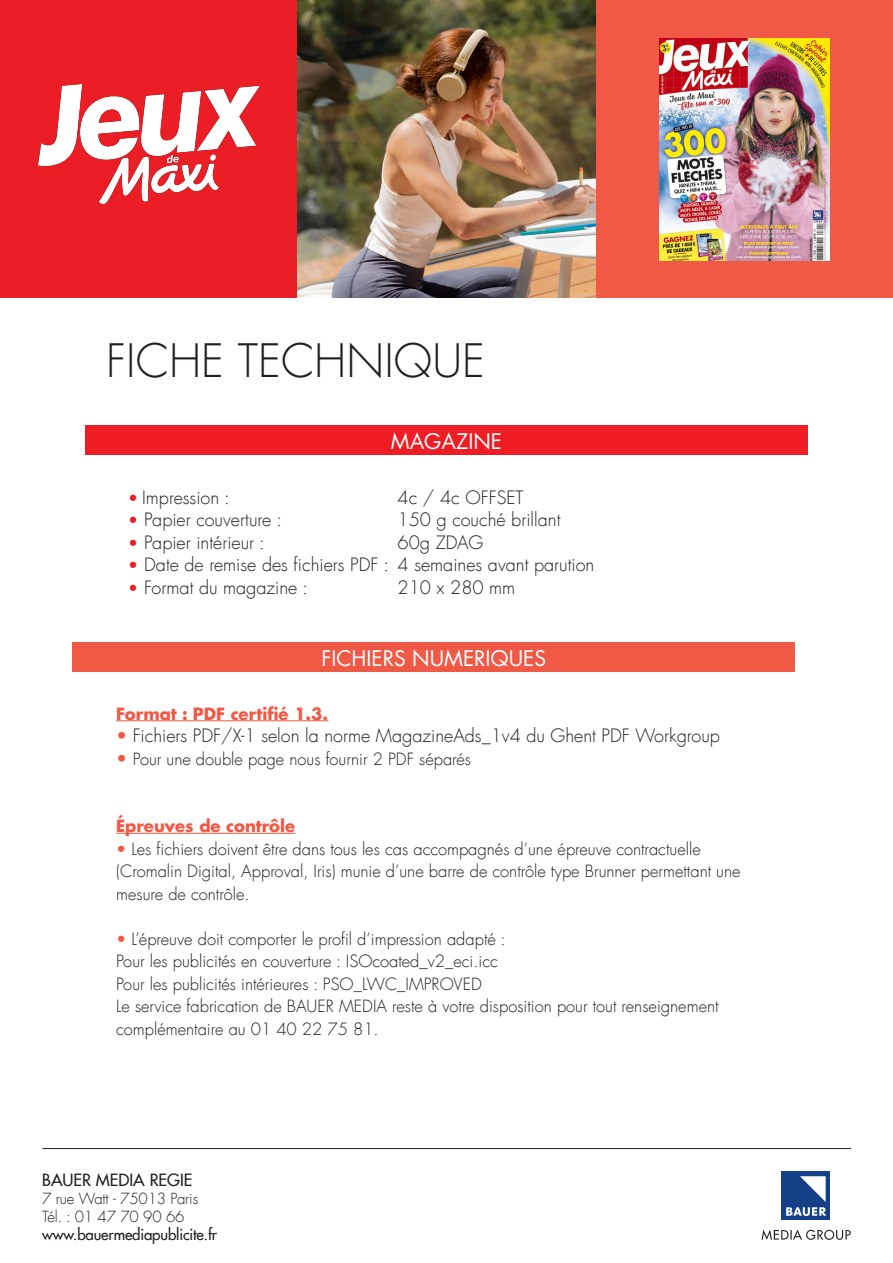
<style>
.page{position:relative;width:893px;height:1263px;background:#fff}
.page>*{position:absolute;margin:0;border:0;box-sizing:border-box;transform-origin:0 0}
.t1{font:300 45px "Futura Com";color:#231f20}
.titre{font:21px "Futura Com";color:#fff}
.texte{font:300 18px "Futura Com";color:#231f20}
.titre-2{font:300 16.5px/22.5px "Futura Com";color:#231f20}
.titre-3{font:700 16.5px "Futura Com";color:#f05946}
.texte-2{font:300 16.5px "Futura Com";color:#231f20}
.t2{font:500 16.5px "Futura Com";color:#231f20}
.t3{font:500 15px/18px "Futura Com";letter-spacing:-.01em;color:#231f20}
.t4{font:300 15px "Futura Com";letter-spacing:-.01em;color:#231f20}
.s1{font-weight:700;font-size:16.5px;color:#ee1d23}
.s2{color:#f05946}
.s3{font-size:18px;color:#f05946}
.s4{font-weight:300}
</style>
<div class="page">
<div style="left:595px;top:0;width:298px;height:298px;background:#f05946"></div>
<img style="left:659px;top:39px;width:170px;height:221px">
<div style="left:0;top:0;width:298px;height:298px;background:#eb1d25"></div>
<img style="left:38px;top:85px;width:222px;height:118px">
<img style="left:298px;top:0;width:297px;height:297px">
<div style="left:85px;top:425px;width:723px;height:30px;background:#ee1d23"></div>
<svg style="left:761px;top:1229px;width:90px;height:11px"></svg>
<div style="left:781px;top:1171px;width:49px;height:49px;background:#153f87"></div>
<svg style="left:786px;top:1176px;width:40px;height:40px"></svg>
<hr style="left:43px;top:1148px;width:808px;height:1px;background:#231f20">
<div style="left:72px;top:642px;width:723px;height:30px;background:#f05946"></div>
<hr style="left:116px;top:720px;width:212px;height:1px;background:#f05946">
<hr style="left:116px;top:833px;width:179px;height:1px;background:#f05946">
<p class="t1" style="left:106px;top:331px;width:380px">FICHE TECHNIQUE</p>
<p class="titre" style="left:391px;top:427px;width:113px">MAGAZINE</p>
<p class="texte" style="left:128px;top:485px;width:104px"><span class="s1">•</span> Impression :</p>
<p class="texte" style="left:398px;top:485px;width:128px">4c / 4c OFFSET</p>
<p class="texte" style="left:128px;top:508px;width:156px"><span class="s1">•</span> Papier couverture :</p>
<p class="texte" style="left:398px;top:508px;width:164px">150 g couché brillant</p>
<p class="texte" style="left:128px;top:530px;width:139px"><span class="s1">•</span> Papier intérieur :</p>
<p class="texte" style="left:398px;top:530px;width:87px">60g ZDAG</p>
<p class="texte" style="left:128px;top:553px;width:468px"><span class="s1">•</span> Date de remise des fichiers PDF : 4 semaines avant parution</p>
<p class="texte" style="left:128px;top:575px;width:182px"><span class="s1">•</span> Format du magazine :</p>
<p class="texte" style="left:398px;top:575px;width:119px">210 x 280 mm</p>
<p class="titre" style="left:321px;top:644px;width:226px">FICHIERS NUMERIQUES</p>
<p class="titre-3" style="left:116px;top:701px;width:214px">Format : PDF certifié 1.3.</p>
<p class="texte" style="left:116px;top:724px;width:605px"><span class="s2">•</span> Fichiers PDF/X-1 selon la norme MagazineAds_1v4 du Ghent PDF Workgroup</p>
<p class="texte-2" style="left:116px;top:748px;width:356px"><span class="s3">•</span> Pour une double page nous fournir 2 PDF séparés</p>
<p class="titre-3" style="left:116px;top:813px;width:180px">Épreuves de contrôle</p>
<p class="titre-2" style="left:116px;top:837px;width:626px"><span class="s2">•</span> Les fichiers doivent être dans tous les cas accompagnés d’une épreuve contractuelle (Cromalin Digital, Approval, Iris) munie d’une barre de contrôle type Brunner permettant une mesure de contrôle.</p>
<p class="titre-2" style="left:116px;top:927px;width:391px"><span class="s2">•</span> L’épreuve doit comporter le profil d’impression adapté :</p>
<p class="titre-2" style="left:116px;top:950px;width:383px">Pour les publicités en couverture : ISOcoated_v2_eci.icc</p>
<p class="titre-2" style="left:116px;top:972px;width:367px">Pour les publicités intérieures : PSO_LWC_IMPROVED</p>
<p class="titre-2" style="left:116px;top:995px;width:604px">Le service fabrication de BAUER MEDIA reste à votre disposition pour tout renseignement complémentaire au 01 40 22 75 81.</p>
<p class="t2" style="left:42px;top:1167px;width:152px">BAUER MEDIA REGIE</p>
<p class="t4" style="left:42px;top:1188px;width:158px">7 rue Watt - 75013 Paris</p>
<p class="t3" style="left:42px;top:1206px;width:176px"><span class="s4">Tél. : 01 47 70 90 66 </span>www.bauermediapublicite.fr</p>
</div>
